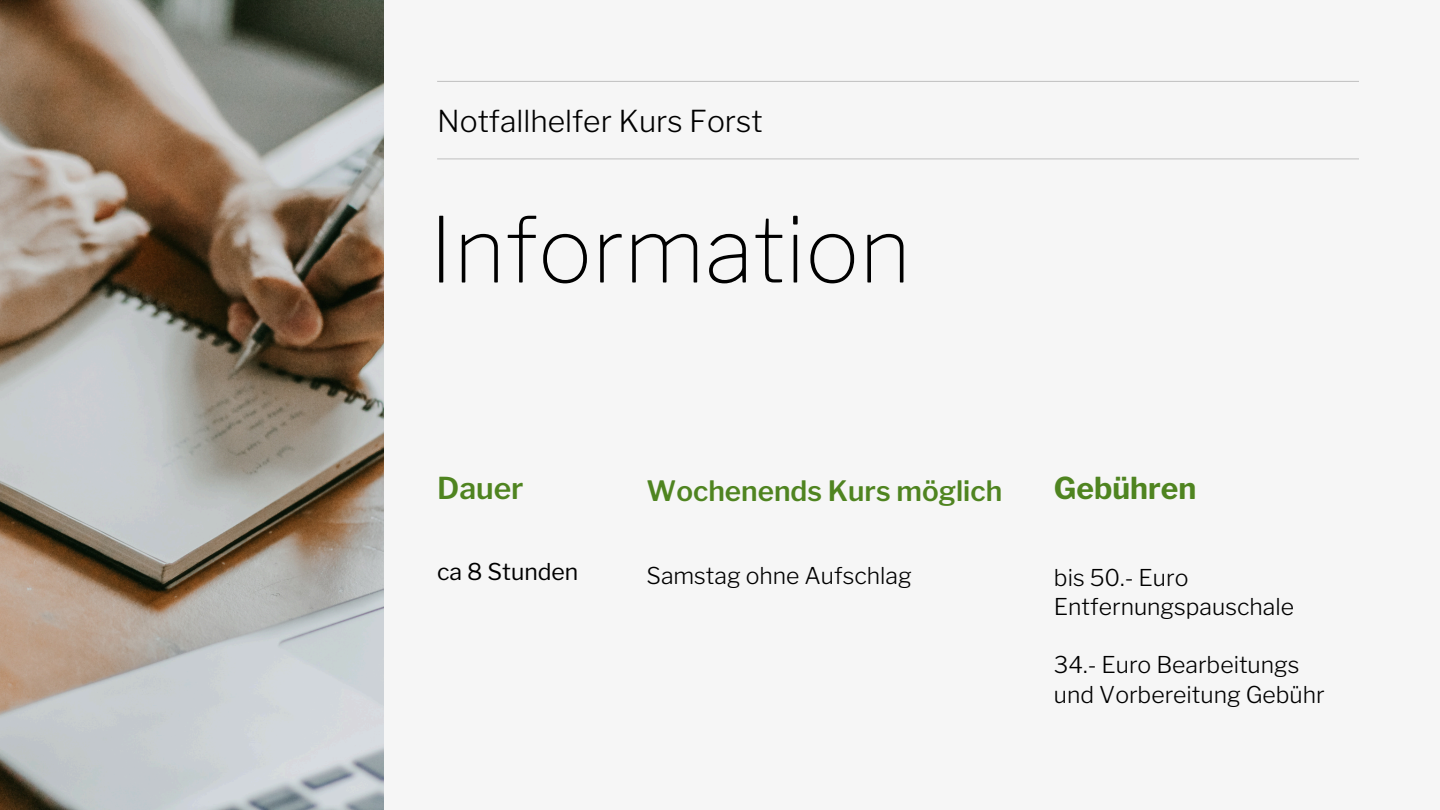
<style>
.page{position:relative;width:1440px;height:810px;background:#f6f6f6}
.page>*{position:absolute;margin:0;border:0;box-sizing:border-box;transform-origin:0 0}
.t1{font:100 90px "Libre Franklin";color:#000}
.t2{font:300 30px "Libre Franklin";color:#000}
.t3{font:700 30px "Libre Franklin";color:#4f8420}
.t4{font:600 30px "Libre Franklin";color:#4f8420}
.t5{font:600 27.9px "Libre Franklin";color:#4f8420}
.t6{font:300 23px/29.2px "Libre Franklin";color:#000}
.t7{font:23px "Libre Franklin";color:#000}
</style>
<div class="page">
<hr style="left:437px;top:81px;width:922px;height:1px;background:#bfbfbf">
<hr style="left:437px;top:159px;width:922px;height:1px;background:#bfbfbf">
<img style="left:0;top:0;width:384px;height:810px">
<h1 class="t2" style="left:437px;top:103px;width:327px">Notfallhelfer Kurs Forst</h1>
<h3 class="t1" style="left:429px;top:196px;width:484px">Information</h3>
<p class="t4" style="left:437px;top:470px;width:88px">Dauer</p>
<h2 class="t7" style="left:437px;top:558px;width:143px">ca 8 Stunden</h2>
<p class="t5" style="left:647px;top:474px;width:357px">Wochenends Kurs möglich</p>
<h2 class="t6" style="left:647px;top:561px;width:267px">Samstag ohne Aufschlag</h2>
<p class="t3" style="left:1054px;top:470px;width:144px">Gebühren</p>
<h2 class="t6" style="left:1054px;top:563px;width:242px">bis 50.- Euro<br>Entfernungspauschale</h2>
<p class="t6" style="left:1054px;top:651px;width:272px">34.- Euro Bearbeitungs und Vorbereitung Gebühr</p>
</div>
